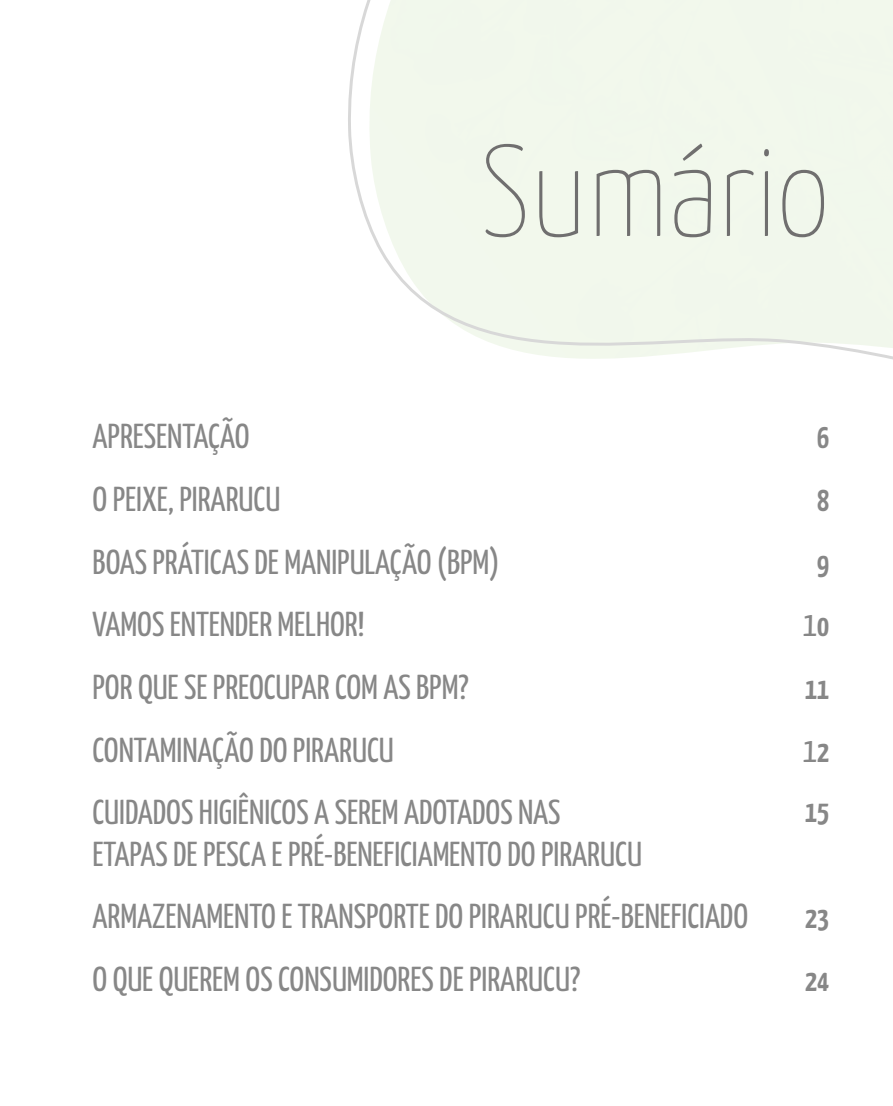
<style>
.page{position:relative;width:893px;height:1106px;background:#fff}
.page>*{position:absolute;margin:0;border:0;box-sizing:border-box;transform-origin:0 0}
.t1{font:200 129.6px "Yanone Kaffeesatz";color:#706f6f}
.t2{font:34.5px/41.4px "Yanone Kaffeesatz";color:#878787}
.t3{font:700 30px "Yanone Kaffeesatz";color:#878787}
.s1{font-weight:700;font-size:30px}
</style>
<div class="page">
<svg style="left:348px;top:0;width:545px;height:360px;background:#f2f8ed"></svg>
<h1 class="t1" style="left:480px;top:98px;width:351px">Sumário</h1>
<p class="t2" style="left:92px;top:414px;width:159px">APRESENTAÇÃO</p>
<p class="t3" style="left:817px;top:416px;width:14px">6</p>
<p class="t2" style="left:92px;top:476px;width:189px">O PEIXE, PIRARUCU</p>
<p class="t3" style="left:817px;top:479px;width:14px">8</p>
<p class="t2" style="left:92px;top:539px;width:408px">BOAS PRÁTICAS DE MANIPULAÇÃO (BPM)</p>
<p class="t3" style="left:817px;top:542px;width:14px">9</p>
<p class="t2" style="left:92px;top:602px;width:274px">VAMOS ENTENDER MELHOR!</p>
<p class="t2" style="left:803px;top:602px;width:28px">1<span class="s1">0</span></p>
<p class="t2" style="left:92px;top:664px;width:378px">POR QUE SE PREOCUPAR COM AS BPM?</p>
<p class="t3" style="left:805px;top:667px;width:26px">11</p>
<p class="t2" style="left:92px;top:727px;width:303px">CONTAMINAÇÃO DO PIRARUCU</p>
<p class="t2" style="left:803px;top:727px;width:28px">1<span class="s1">2</span></p>
<p class="t2" style="left:92px;top:790px;width:551px">CUIDADOS HIGIÊNICOS A SEREM ADOTADOS NAS<br>ETAPAS DE PESCA E PRÉ-BENEFICIAMENTO DO PIRARUCU</p>
<p class="t2" style="left:92px;top:894px;width:657px">ARMAZENAMENTO E TRANSPORTE DO PIRARUCU PRÉ-BENEFICIADO</p>
<p class="t3" style="left:805px;top:790px;width:26px">15</p>
<p class="t3" style="left:805px;top:896px;width:26px">23</p>
<p class="t2" style="left:92px;top:956px;width:489px">O QUE QUEREM OS CONSUMIDORES DE PIRARUCU?</p>
<p class="t3" style="left:805px;top:959px;width:26px">24</p>
</div>
